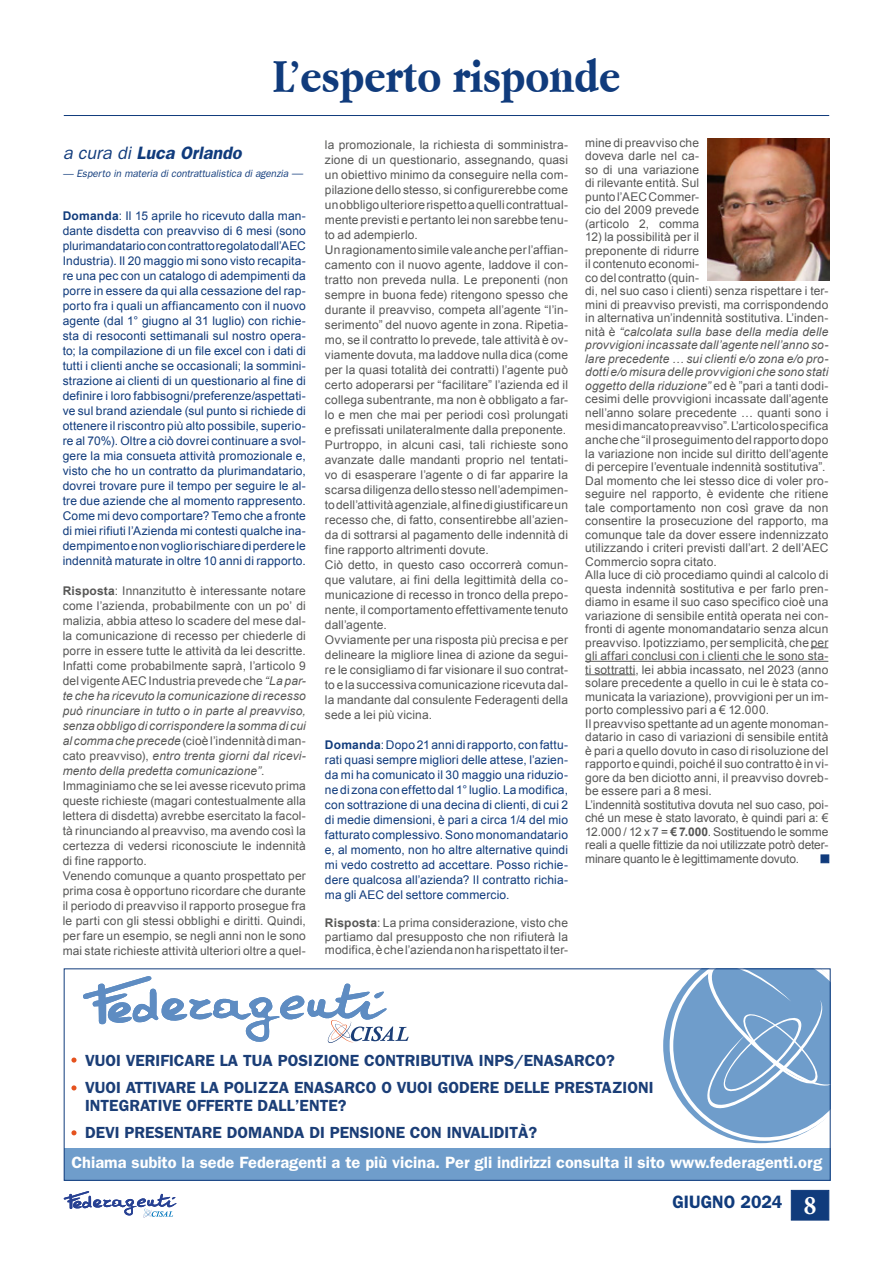
<style>
.page{position:relative;width:893px;height:1263px;background:#fff}
.page>*{position:absolute;margin:0;border:0;box-sizing:border-box;transform-origin:0 0}
.t1{font:700 49.5px "Apple Garamond";color:#103b7c}
.t2{font:italic 600 18px "Franklin Gothic";color:#103b7c}
.t3{font:600 18px "Franklin Gothic";color:#103b7c}
.t4{font:600 16.35px "Franklin Gothic";color:#fff}
.t5{font:600 16.2px/27px "Franklin Gothic";color:#1b3e77}
.t6{font:12px/15px "Arial";letter-spacing:.01em;color:#575756}
.t7{font:12px/15px "Arial";letter-spacing:.01em;color:#103b7c;text-align:justify}
.t8{font:italic 10.5px "Franklin Gothic";color:#103b7c}
.s1{font-weight:400}
.s2{font-size:11.25px}
.s3{font-weight:700}
.s4{font-style:italic}
.s5{font-family:"Minion Pro";font-weight:700;font-stretch:condensed;font-size:27px;color:#fff}
</style>
<div class="page">
<div style="left:791px;top:1190px;width:38px;height:30px;background:#103b7c;border:1px solid #103b7c"></div>
<svg style="left:64px;top:1191px;width:113px;height:27px"></svg>
<svg style="left:811px;top:647px;width:17px;height:1px"></svg>
<hr style="left:585px;top:661px;width:243px;height:1px;background:#575756">
<hr style="left:585px;top:674px;width:50px;height:1px;background:#575756">
<hr style="left:64px;top:115px;width:765px;height:1px;background:#103b7c">
<div style="left:821px;top:854px;width:8px;height:9px;background:#103b7c;border:1px solid #103b7c"></div>
<img style="left:708px;top:138px;width:121px;height:143px">
<svg style="left:83px;top:976px;width:326px;height:67px"></svg>
<svg style="left:71px;top:1057px;width:6px;height:5px"></svg>
<svg style="left:71px;top:1085px;width:6px;height:5px"></svg>
<svg style="left:71px;top:1130px;width:6px;height:6px"></svg>
<div style="left:64px;top:1148px;width:766px;height:32px;background:#6f9dcb"></div>
<svg style="left:663px;top:970px;width:165px;height:173px"></svg>
<div style="left:64px;top:968px;width:766px;height:213px;border:1px solid #103b7c"></div>
<h1 class="t1" style="left:272px;top:49px;width:350px">L’esperto risponde</h1>
<h2 class="t2" style="left:63px;top:142px;width:180px"><span class="s1">a cura di</span> Luca Orlando</h2>
<p class="t8" style="left:63px;top:168px;width:242px">— Esperto in materia di contrattualistica di agenzia <span class="s2">—</span></p>
<p class="t7" style="left:63px;top:208px;width:245px"><span class="s3">Domanda</span>: Il 15 aprile ho ricevuto dalla man&shy;dante disdetta con preavviso di 6 mesi (sono plurimandatario con contratto regolato dall’AEC Industria). Il 20 maggio mi sono visto recapita&shy;re una pec con un catalogo di adempimenti da porre in essere da qui alla cessazione del rap&shy;porto fra i quali un affiancamento con il nuovo agente (dal 1° giugno al 31 luglio) con richie&shy;sta di resoconti settimanali sul nostro opera&shy;to; la compilazione di un file excel con i dati di tutti i clienti anche se occasionali; la sommini&shy;strazione ai clienti di un questionario al fine di definire i loro fabbisogni/preferenze/aspettati&shy;ve sul brand aziendale (sul punto si richiede di ottenere il riscontro più alto possibile, superio&shy;re al 70%). Oltre a ciò dovrei continuare a svol&shy;gere la mia consueta attività promozionale e, visto che ho un contratto da plurimandatario, dovrei trovare pure il tempo per seguire le al&shy;tre due aziende che al momento rappresento.<br>Come mi devo comportare? Temo che a fronte di miei rifiuti l’Azienda mi contesti qualche ina&shy;dempimento e non voglio rischiare di perdere le indennità maturate in oltre 10 anni di rapporto.</p>
<p class="t6" style="left:63px;top:583px;width:245px"><span class="s3">Risposta</span>: Innanzitutto è interessante notare come l’azienda, probabilmente con un po’ di malizia, abbia atteso lo scadere del mese dal&shy;la comunicazione di recesso per chiederle di porre in essere tutte le attività da lei descritte.<br>Infatti come probabilmente saprà, l’articolo 9 del vigente AEC Industria prevede che <span class="s4">“La par&shy;te che ha ricevuto la comunicazione di recesso può rinunciare in tutto o in parte al preavviso, senza obbligo di corrispondere la somma di cui al comma che precede</span> (cioè l’indennità di man&shy;cato preavviso), <span class="s4">entro trenta giorni dal ricevi&shy;mento della predetta comunicazione”</span>.<br>Immaginiamo che se lei avesse ricevuto prima queste richieste (magari contestualmente alla lettera di disdetta) avrebbe esercitato la facol&shy;tà rinunciando al preavviso, ma avendo così la certezza di vedersi riconosciute le indennità di fine rapporto.<br>Venendo comunque a quanto prospettato per prima cosa è opportuno ricordare che durante il periodo di preavviso il rapporto prosegue fra le parti con gli stessi obblighi e diritti. Quindi, per fare un esempio, se negli anni non le sono mai state richieste attività ulteriori oltre a quel-</p>
<p class="t6" style="left:325px;top:137px;width:245px">la promozionale, la richiesta di somministra&shy;zione di un questionario, assegnando, quasi un obiettivo minimo da conseguire nella com&shy;pilazione dello stesso, si configurerebbe come un obbligo ulteriore rispetto a quelli contrattual&shy;mente previsti e pertanto lei non sarebbe tenu&shy;to ad adempierlo.<br>Un ragionamento simile vale anche per l’affian&shy;camento con il nuovo agente, laddove il con&shy;tratto non preveda nulla. Le preponenti (non sempre in buona fede) ritengono spesso che durante il preavviso, competa all’agente “l’in&shy;serimento” del nuovo agente in zona. Ripetia&shy;mo, se il contratto lo prevede, tale attività è ov&shy;viamente dovuta, ma laddove nulla dica (come per la quasi totalità dei contratti) l’agente può certo adoperarsi per “facilitare” l’azienda ed il collega subentrante, ma non è obbligato a far&shy;lo e men che mai per periodi così prolungati e prefissati unilateralmente dalla preponente.<br>Purtroppo, in alcuni casi, tali richieste sono avanzate dalle mandanti proprio nel tentati&shy;vo di esasperare l’agente o di far apparire la scarsa diligenza dello stesso nell’adempimen&shy;to dell’attività agenziale, al fine di giustificare un recesso che, di fatto, consentirebbe all’azien&shy;da di sottrarsi al pagamento delle indennità di fine rapporto altrimenti dovute.<br>Ciò detto, in questo caso occorrerà comun&shy;que valutare, ai fini della legittimità della co&shy;municazione di recesso in tronco della prepo&shy;nente, il comportamento effettivamente tenuto dall’agente.<br>Ovviamente per una risposta più precisa e per delineare la migliore linea di azione da segui&shy;re le consigliamo di far visionare il suo contrat&shy;to e la successiva comunicazione ricevuta dal&shy;la mandante dal consulente Federagenti della sede a lei più vicina.</p>
<p class="t7" style="left:325px;top:737px;width:245px"><span class="s3">Domanda</span>: Dopo 21 anni di rapporto, con fattu&shy;rati quasi sempre migliori delle attese, l’azien&shy;da mi ha comunicato il 30 maggio una riduzio&shy;ne di zona con effetto dal 1° luglio. La modifica, con sottrazione di una decina di clienti, di cui 2 di medie dimensioni, è pari a circa 1/4 del mio fatturato complessivo. Sono monomandatario e, al momento, non ho altre alternative quindi mi vedo costretto ad accettare. Posso richie&shy;dere qualcosa all’azienda? Il contratto richia&shy;ma gli AEC del settore commercio.</p>
<p class="t6" style="left:325px;top:916px;width:245px;line-height:13.5px;text-align:justify"><span class="s3">Risposta</span>: La prima considerazione, visto che partiamo dal presupposto che non rifiuterà la modifica, è che l’azienda non ha rispettato il ter-</p>
<p class="t6" style="left:585px;top:136px;width:115px;line-height:13.5px;text-align:justify">mine di preavviso che doveva darle nel ca&shy;so di una variazione di rilevante entità. Sul punto l’AEC Commer&shy;cio del 2009 prevede (articolo 2, comma</p>
<p class="t6" style="left:585px;top:231px;width:245px;line-height:13.5px">12) la possibilità per il<br>preponente di ridurre<br>il contenuto economi-<br>co del contratto (quin-<br>di, nel suo caso i clienti) senza rispettare i ter&shy;mini di preavviso previsti, ma corrispondendo in alternativa un’indennità sostitutiva. L’inden&shy;nità è <span class="s4">“calcolata sulla base della media delle provvigioni incassate dall’agente nell’anno so&shy;lare precedente … sui clienti e/o zona e/o pro&shy;dotti e/o misura delle provvigioni che sono stati oggetto della riduzione”</span> ed è ”pari a tanti dodi&shy;cesimi delle provvigioni incassate dall’agente nell’anno solare precedente … quanti sono i mesi di mancato preavviso”. L’articolo specifica anche che “il proseguimento del rapporto dopo la variazione non incide sul diritto dell’agente di percepire l’eventuale indennità sostitutiva”.<br>Dal momento che lei stesso dice di voler pro&shy;seguire nel rapporto, è evidente che ritiene tale comportamento non così grave da non consentire la prosecuzione del rapporto, ma comunque tale da dover essere indennizzato utilizzando i criteri previsti dall’art. 2 dell’AEC Commercio sopra citato.<br>Alla luce di ciò procediamo quindi al calcolo di questa indennità sostitutiva e per farlo pren&shy;diamo in esame il suo caso specifico cioè una variazione di sensibile entità operata nei con&shy;fronti di agente monomandatario senza alcun preavviso. Ipotizziamo, per semplicità, che per gli affari conclusi con i clienti che le sono sta&shy;ti sottratti, lei abbia incassato, nel 2023 (anno solare precedente a quello in cui le è stata co&shy;municata la variazione), provvigioni per un im&shy;porto complessivo pari a € 12.000.<br>Il preavviso spettante ad un agente monoman&shy;datario in caso di variazioni di sensibile entità è pari a quello dovuto in caso di risoluzione del rapporto e quindi, poiché il suo contratto è in vi&shy;gore da ben diciotto anni, il preavviso dovreb&shy;be essere pari a 8 mesi.<br>L’indennità sostitutiva dovuta nel suo caso, poi&shy;ché un mese è stato lavorato, è quindi pari a: € 12.000 / 12 x 7 = <span class="s3">€ 7.000</span>. Sostituendo le somme reali a quelle fittizie da noi utilizzate potrò deter&shy;minare quanto le è legittimamente dovuto.</p>
<h3 class="t5" style="left:85px;top:1046px;width:570px">VUOI VERIFICARE LA TUA POSIZIONE CONTRIBUTIVA INPS/ENASARCO?<br>VUOI ATTIVARE LA POLIZZA ENASARCO O VUOI GODERE DELLE PRESTAZIONI</h3>
<h3 class="t5" style="left:85px;top:1091px;width:263px">INTEGRATIVE OFFERTE DALL’ENTE?</h3>
<h3 class="t5" style="left:85px;top:1119px;width:454px">DEVI PRESENTARE DOMANDA DI PENSIONE CON INVALIDITÀ?</h3>
<h3 class="t4" style="left:71px;top:1153px;width:752px">Chiama subito la sede Federagenti a te più vicina. Per gli indirizzi consulta il sito www.federagenti.org</h3>
<h2 class="t3" style="left:672px;top:1191px;width:145px">GIUGNO 2024 <span class="s5">8</span></h2>
</div>
